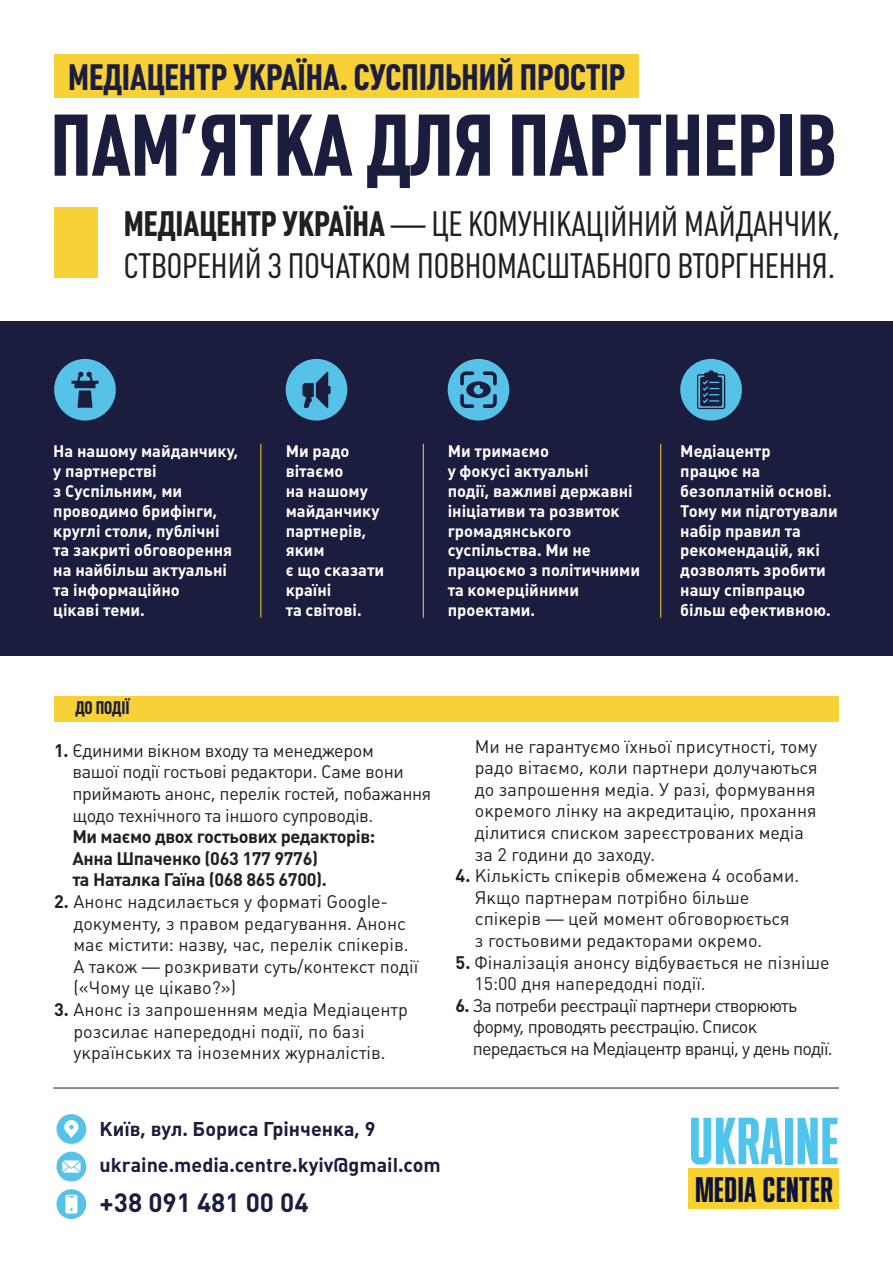
<style>
.page{position:relative;width:893px;height:1263px;background:#fff}
.page>*{position:absolute;margin:0;border:0;box-sizing:border-box;transform-origin:0 0}
.t1{font:700 85.95px "Plumb Condensed";color:#1a1d3e}
.t2{font:66.45px "Spaceland Ten";color:#4fc5ee}
.t3{font:700 36.15px "Plumb Condensed";color:#1a1d3e}
.t4{font:35.55px "Spaceland Ten";color:#0c123b}
.t5{font:34.8px/41.7px "Plumb Condensed";color:#231f20}
.t6{font:700 26.1px "Plumb";color:#1a1d3e}
.t7{font:700 19.65px "Plumb";color:#1a1d3e}
.t8{font:18px/21.6px "Plumb";color:#231f20}
.t9{font:18px/21.6px "Plumb";letter-spacing:-.02em;color:#231f20}
.t10{font:18px/21.6px "Plumb";letter-spacing:-.04em;color:#231f20}
.t11{font:700 18px "Plumb Condensed";color:#1a1d3e}
.t12{font:700 16.5px/19.8px "Plumb";color:#fff}
.s1{font-weight:700}
</style>
<div class="page">
<div style="left:54px;top:696px;width:785px;height:25px;background:#f7d135"></div>
<div style="left:54px;top:54px;width:584px;height:44px;background:#f7d135"></div>
<div style="left:54px;top:208px;width:44px;height:70px;background:#f7d135"></div>
<div style="left:0;top:321px;width:893px;height:334px;background:#1a1d3e"></div>
<hr style="left:53px;top:1088px;width:786px;height:1px;background:#1a1d3e">
<hr style="left:260px;top:444px;width:1px;height:174px;background:#f7d135">
<hr style="left:423px;top:444px;width:1px;height:174px;background:#f7d135">
<hr style="left:660px;top:444px;width:1px;height:174px;background:#f7d135">
<div style="left:54px;top:359px;width:62px;height:62px;background:#56c2e8;border-radius:50%"></div>
<div style="left:286px;top:359px;width:61px;height:62px;background:#56c2e8;border-radius:50%"></div>
<div style="left:448px;top:359px;width:61px;height:62px;background:#56c2e8;border-radius:50%"></div>
<div style="left:680px;top:359px;width:62px;height:62px;background:#56c2e8;border-radius:50%"></div>
<svg style="left:71px;top:372px;width:27px;height:36px"></svg>
<svg style="left:302px;top:371px;width:29px;height:38px"></svg>
<svg style="left:460px;top:371px;width:37px;height:37px"></svg>
<svg style="left:697px;top:370px;width:28px;height:39px"></svg>
<div style="left:56px;top:1152px;width:30px;height:29px;background:#56c2e8;border-radius:50%"></div>
<div style="left:56px;top:1114px;width:30px;height:30px;background:#56c2e8;border-radius:50%"></div>
<svg style="left:56px;top:1189px;width:30px;height:30px"></svg>
<svg style="left:62px;top:1160px;width:19px;height:13px"></svg>
<svg style="left:65px;top:1195px;width:12px;height:18px"></svg>
<svg style="left:64px;top:1120px;width:15px;height:18px"></svg>
<div style="left:689px;top:1168px;width:150px;height:41px;background:#f6d130"></div>
<p class="t3" style="left:68px;top:57px;width:559px">МЕДІАЦЕНТР УКРАЇНА. СУСПІЛЬНИЙ ПРОСТІР</p>
<p class="t1" style="left:50px;top:98px;width:787px">ПАМ’ЯТКА ДЛЯ ПАРТНЕРІВ</p>
<p class="t5" style="left:124px;top:204px;width:718px"><span class="s1">МЕДІАЦЕНТР УКРАЇНА</span> — ЦЕ КОМУНІКАЦІЙНИЙ МАЙДАНЧИК,<br>СТВОРЕНИЙ З ПОЧАТКОМ ПОВНОМАСШТАБНОГО ВТОРГНЕННЯ.</p>
<p class="t12" style="left:53px;top:441px;width:187px">На нашому майданчику, у партнерстві<br>з Суспільним, ми проводимо брифінги, круглі столи, публічні та закриті обговорення на найбільш актуальні та інформаційно<br>цікаві теми.</p>
<p class="t12" style="left:286px;top:441px;width:100px">Ми радо вітаємо<br>на нашому майданчику партнерів, яким<br>є що сказати країні<br>та світові.</p>
<p class="t12" style="left:448px;top:441px;width:194px">Ми тримаємо<br>у фокусі актуальні<br>події, важливі державні ініціативи та розвиток громадянського суспільства. Ми не працюємо з політичними та комерційними проектами.</p>
<p class="t12" style="left:680px;top:441px;width:159px">Медіацентр<br>працює на безоплатній основі.<br>Тому ми підготували набір правил та рекомендацій, які дозволять зробити нашу співпрацю більш ефективною.</p>
<p class="t11" style="left:75px;top:697px;width:56px">ДО ПОДІЇ</p>
<p class="t9" style="left:72px;top:740px;width:360px;text-indent:-18px"><span class="s1">1.</span> Єдиними вікном входу та менеджером<br>вашої події гостьові редактори. Саме вони приймають анонс, перелік гостей, побажання щодо технічного та іншого супроводів.<br><span class="s1">Ми маємо двох гостьових редакторів:<br>Анна Шпаченко (063 177 9776)<br>та Наталка Гаїна (068 865 6700).</span></p>
<p class="t8" style="left:73px;top:891px;width:346px;text-indent:-19px"><span class="s1">2.</span> Анонс надсилається у форматі Google&shy;документу, з правом редагування. Анонс має містити: назву, час, перелік спікерів.<br>А також — розкривати суть/контекст події («Чому це цікаво?»)</p>
<p class="t8" style="left:73px;top:999px;width:336px;text-indent:-19px"><span class="s1">3.</span> Анонс із запрошенням медіа Медіацентр розсилає напередодні події, по базі українських та іноземних журналістів.</p>
<p class="t8" style="left:475px;top:735px;width:344px">Ми не гарантуємо їхньої присутності, тому радо вітаємо, коли партнери долучаються до запрошення медіа. У разі, формування окремого лінку на акредитацію, прохання ділитися списком зареєстрованих медіа за 2 години до заходу.</p>
<p class="t8" style="left:475px;top:865px;width:326px;text-indent:-19px"><span class="s1">4.</span> Кількість спікерів обмежена 4 особами.<br>Якщо партнерам потрібно більше спікерів — цей момент обговорюється з гостьовими редакторами окремо.</p>
<p class="t8" style="left:474px;top:951px;width:357px;text-indent:-19px"><span class="s1">5.</span> Фіналізація анонсу відбувається не пізніше<br>15:00 дня напередодні події.</p>
<p class="t10" style="left:473px;top:995px;width:362px;text-indent:-17px"><span class="s1">6.</span> За потреби реєстрації партнери створюють форму, проводять реєстрацію. Список передається на Медіацентр вранці, у день події.</p>
<p class="t7" style="left:100px;top:1117px;width:277px">Київ, вул. Бориса Грінченка, 9</p>
<p class="t7" style="left:100px;top:1153px;width:343px">ukraine.media.centre.kyiv@gmail.com</p>
<p class="t6" style="left:100px;top:1187px;width:210px">+38 091 481 00 04</p>
<h2 class="t2" style="left:689px;top:1098px;width:152px">UKRAINE</h2>
<h3 class="t4" style="left:695px;top:1166px;width:139px">MEDIA CENTER</h3>
</div>
